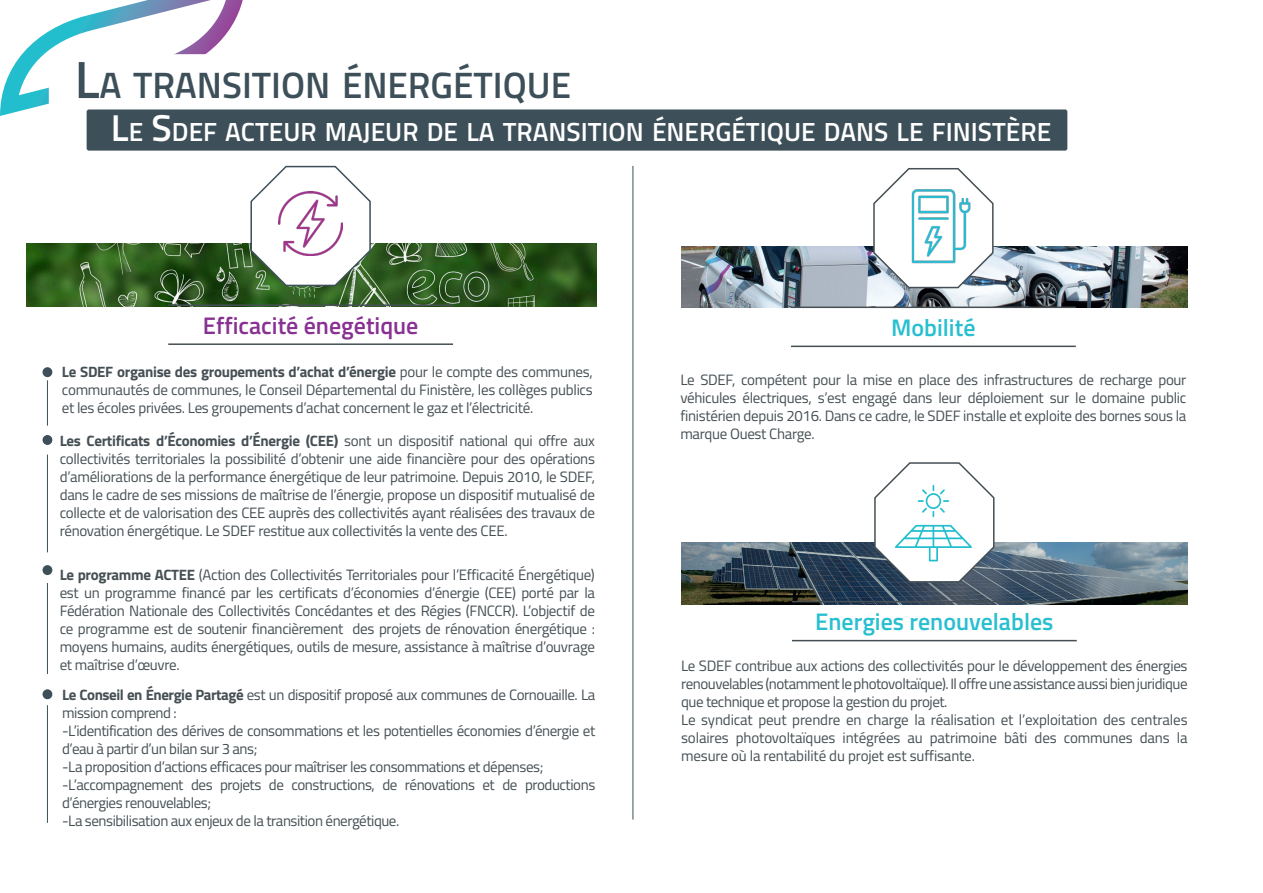
<style>
.page{position:relative;width:1263px;height:893px;background:#fff}
.page>*{position:absolute;margin:0;border:0;box-sizing:border-box;transform-origin:0 0}
.t1{font:600 36.75px "Titillium";color:#3d4f59}
.t2{font:600 26.25px "Titillium";color:#fff}
.t3{font:600 24px "Titillium";color:#28bfd0}
.t4{font:600 24px "Titillium";color:#883193}
.t5{font:15px/18px "Titillium";letter-spacing:-.03em;color:#454f54;text-align:justify}
.s1{font-size:52.5px}
.s2{font-size:37.5px}
.s3{font-weight:700}
</style>
<div class="page">
<hr style="left:632px;top:166px;width:1px;height:654px;background:#3d4f59">
<svg style="left:0;top:0;width:243px;height:116px"></svg>
<div style="left:51px;top:56px;width:1156px;height:51px;background:#fff"></div>
<div style="left:88px;top:111px;width:978px;height:38px;background:#3d4f59"></div>
<div style="left:87px;top:109px;width:980px;height:42px;border:3px solid #3d4f59"></div>
<img style="left:27px;top:243px;width:569px;height:64px">
<hr style="left:168px;top:304px;width:285px;height:2px;background:#454f54">
<hr style="left:168px;top:343px;width:285px;height:2px;background:#454f54">
<svg style="left:250px;top:165px;width:122px;height:122px"></svg>
<img style="left:279px;top:192px;width:63px;height:64px">
<img style="left:681px;top:543px;width:506px;height:61px">
<img style="left:681px;top:246px;width:506px;height:62px">
<hr style="left:792px;top:640px;width:285px;height:1px;background:#454f54">
<hr style="left:791px;top:307px;width:285px;height:1px;background:#454f54">
<hr style="left:791px;top:346px;width:285px;height:1px;background:#454f54">
<hr style="left:792px;top:601px;width:285px;height:1px;background:#454f54">
<svg style="left:873px;top:462px;width:122px;height:121px"></svg>
<svg style="left:872px;top:168px;width:122px;height:121px"></svg>
<img style="left:902px;top:188px;width:77px;height:76px">
<hr style="left:47px;top:380px;width:1px;height:46px;background:#3d4f59">
<hr style="left:47px;top:455px;width:1px;height:97px;background:#3d4f59">
<hr style="left:47px;top:583px;width:1px;height:91px;background:#3d4f59">
<hr style="left:47px;top:705px;width:1px;height:118px;background:#3d4f59">
<div style="left:43px;top:367px;width:9px;height:10px;background:#3d4f59;border-radius:50%"></div>
<div style="left:43px;top:435px;width:9px;height:10px;background:#3d4f59;border-radius:50%"></div>
<div style="left:43px;top:565px;width:9px;height:10px;background:#3d4f59;border-radius:50%"></div>
<div style="left:43px;top:689px;width:9px;height:10px;background:#3d4f59;border-radius:50%"></div>
<p class="t1" style="left:75px;top:58px;width:498px"><span class="s1">L</span>A TRANSITION ÉNERGÉTIQUE</p>
<p class="t2" style="left:111px;top:112px;width:942px"><span class="s2">L</span>E <span class="s2">S</span>DEF ACTEUR MAJEUR DE LA TRANSITION ÉNERGÉTIQUE DANS LE FINISTÈRE</p>
<p class="t4" style="left:203px;top:307px;width:217px">Efficacité énegétique</p>
<p class="t5" style="left:62px;top:362px;width:532px"><span class="s3">Le SDEF organise des groupements d’achat d’énergie</span> pour le compte des communes, communautés de communes, le Conseil Départemental du Finistère, les collèges publics et les écoles privées. Les groupements d’achat concernent le gaz et l’électricité.</p>
<p class="t5" style="left:60px;top:431px;width:537px"><span class="s3">Les Certificats d’Économies d’Énergie (CEE)</span> sont un dispositif national qui offre aux collectivités territoriales la possibilité d’obtenir une aide financière pour des opérations d’améliorations de la performance énergétique de leur patrimoine. Depuis 2010, le SDEF, dans le cadre de ses missions de maîtrise de l’énergie, propose un dispositif mutualisé de collecte et de valorisation des CEE auprès des collectivités ayant réalisées des travaux de rénovation énergétique. Le SDEF restitue aux collectivités la vente des CEE.</p>
<p class="t5" style="left:60px;top:565px;width:537px"><span class="s3">Le programme ACTEE</span> (Action des Collectivités Territoriales pour l’Efficacité Énergétique) est un programme financé par les certificats d’économies d’énergie (CEE) porté par la Fédération Nationale des Collectivités Concédantes et des Régies (FNCCR). L’objectif de ce programme est de soutenir financièrement des projets de rénovation énergétique : moyens humains, audits énergétiques, outils de mesure, assistance à maîtrise d’ouvrage et maîtrise d’œuvre.</p>
<p class="t5" style="left:62px;top:685px;width:535px"><span class="s3">Le Conseil en Énergie Partagé</span> est un dispositif proposé aux communes de Cornouaille. La mission comprend :</p>
<p class="t5" style="left:62px;top:721px;width:535px">-L’identification des dérives de consommations et les potentielles économies d’énergie et d’eau à partir d’un bilan sur 3 ans;</p>
<p class="t5" style="left:62px;top:757px;width:483px">-La proposition d’actions efficaces pour maîtriser les consommations et dépenses;</p>
<p class="t5" style="left:62px;top:775px;width:535px">-L’accompagnement des projets de constructions, de rénovations et de productions d’énergies renouvelables;</p>
<p class="t5" style="left:62px;top:811px;width:339px">-La sensibilisation aux enjeux de la transition énergétique.</p>
<p class="t3" style="left:891px;top:309px;width:86px">Mobilité</p>
<p class="t5" style="left:680px;top:370px;width:508px">Le SDEF, compétent pour la mise en place des infrastructures de recharge pour véhicules électriques, s’est engagé dans leur déploiement sur le domaine public finistérien depuis 2016. Dans ce cadre, le SDEF installe et exploite des bornes sous la marque Ouest Charge.</p>
<p class="t3" style="left:815px;top:604px;width:240px">Energies renouvelables</p>
<p class="t5" style="left:681px;top:656px;width:508px">Le SDEF contribue aux actions des collectivités pour le développement des énergies renouvelables (notamment le photovoltaïque). Il offre une assistance aussi bien juridique que technique et propose la gestion du projet.</p>
<p class="t5" style="left:681px;top:710px;width:508px">Le syndicat peut prendre en charge la réalisation et l’exploitation des centrales solaires photovoltaïques intégrées au patrimoine bâti des communes dans la mesure où la rentabilité du projet est suffisante.</p>
</div>
